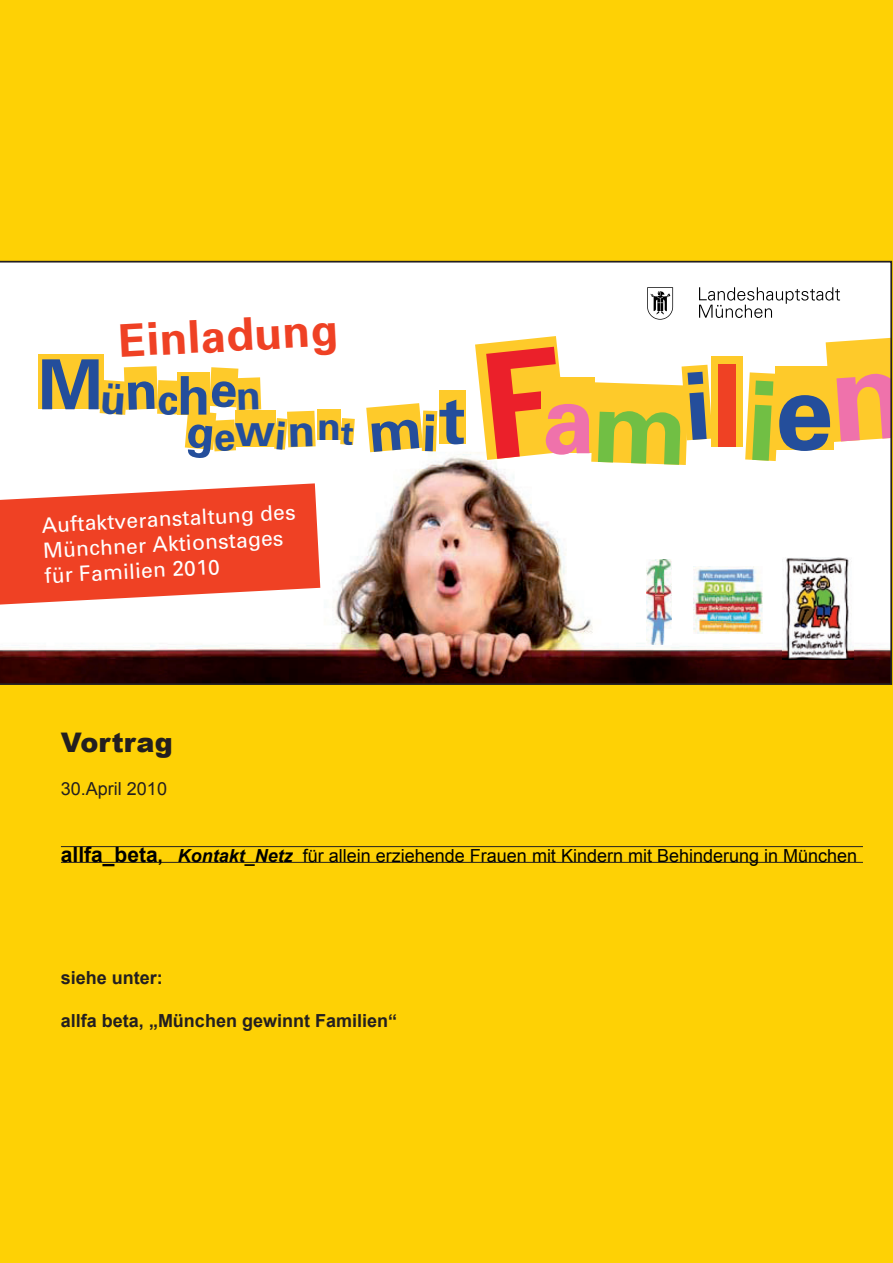
<style>
.page{position:relative;width:893px;height:1263px;background:#fed105}
.page>*{position:absolute;margin:0;border:0;box-sizing:border-box;transform-origin:0 0}
.t1{font:700 114.45px "Univers";color:#ef4124}
.t2{font:700 105px "Univers";color:#244e9b}
.t3{font:700 95.4px "Univers";color:#ef72ab}
.t4{font:700 69.15px "Univers";color:#244e9b}
.t5{font:700 66.9px "Univers";color:#244e9b}
.t6{font:700 53.4px "Univers";color:#244e9b}
.t7{font:700 45.45px "Univers";color:#244e9b}
.t8{font:700 45.15px "Univers";color:#ef4124}
.t9{font:700 38.7px "Univers";color:#244e9b}
.t10{font:900 27px "Arial";letter-spacing:.01em;color:#231f20}
.t11{font:21px/25.3px "Univers";color:#fff}
.t12{font:18px "Arial";color:#000}
.t13{font:700 18px "Arial";color:#231f20}
.t14{font:18px "Arial";color:#231f20}
.s1{font-weight:700;font-size:21px}
.s2{font-weight:700}
.s3{font-weight:700;font-style:italic}
</style>
<div class="page">
<svg style="left:0;top:261px;width:892px;height:424px"></svg>
<hr style="left:61px;top:846px;width:802px;height:1px;background:#231f20">
<hr style="left:61px;top:862px;width:802px;height:1px;background:#231f20">
<svg style="left:274px;top:411px;width:42px;height:39px;background:#fed24d"></svg>
<svg style="left:340px;top:418px;width:15px;height:27px"></svg>
<svg style="left:366px;top:403px;width:71px;height:49px;background:#fed24b"></svg>
<svg style="left:100px;top:366px;width:79px;height:49px"></svg>
<svg style="left:185px;top:367px;width:76px;height:92px"></svg>
<svg style="left:475px;top:336px;width:93px;height:124px;background:#fed24b"></svg>
<svg style="left:591px;top:365px;width:122px;height:100px"></svg>
<svg style="left:745px;top:372px;width:35px;height:89px;background:#fecf3f"></svg>
<svg style="left:826px;top:338px;width:67px;height:104px;background:#f8c731"></svg>
<h3 class="t4" style="left:38px;top:343px;width:67px">M</h3>
<h3 class="t8" style="left:117px;top:314px;width:221px;rotate:-3deg">Einladung</h3>
<h3 class="t6" style="left:177px;top:363px;width:34px">h</h3>
<h3 class="t7" style="left:235px;top:403px;width:42px">w</h3>
<h3 class="t9" style="left:317px;top:402px;width:25px">n</h3>
<p class="t11" style="left:41px;top:513px;width:256px;rotate:-3deg">Auftaktveranstaltung des<br>Münchner Aktionstages für Familien 2010</p>
<h3 class="t10" style="left:61px;top:723px;width:113px">Vortrag</h3>
<p class="t14" style="left:61px;top:777px;width:108px">30.April 2010</p>
<h3 class="t5" style="left:439px;top:379px;width:28px">t</h3>
<h3 class="t3" style="left:542px;top:362px;width:55px">a</h3>
<h1 class="t1" style="left:711px;top:337px;width:33px">l</h1>
<h2 class="t2" style="left:775px;top:349px;width:60px">e</h2>
<p class="t12" style="left:61px;top:844px;width:798px"><span class="s1">allfa_beta</span><span class="s2">,</span> <span class="s3">Kontakt_Netz</span> für allein erziehende Frauen mit Kindern mit Behinderung in München</p>
<p class="t13" style="left:61px;top:966px;width:104px">siehe unter:</p>
<p class="t13" style="left:61px;top:1009px;width:338px">allfa beta, „München gewinnt Familien“</p>
</div>
